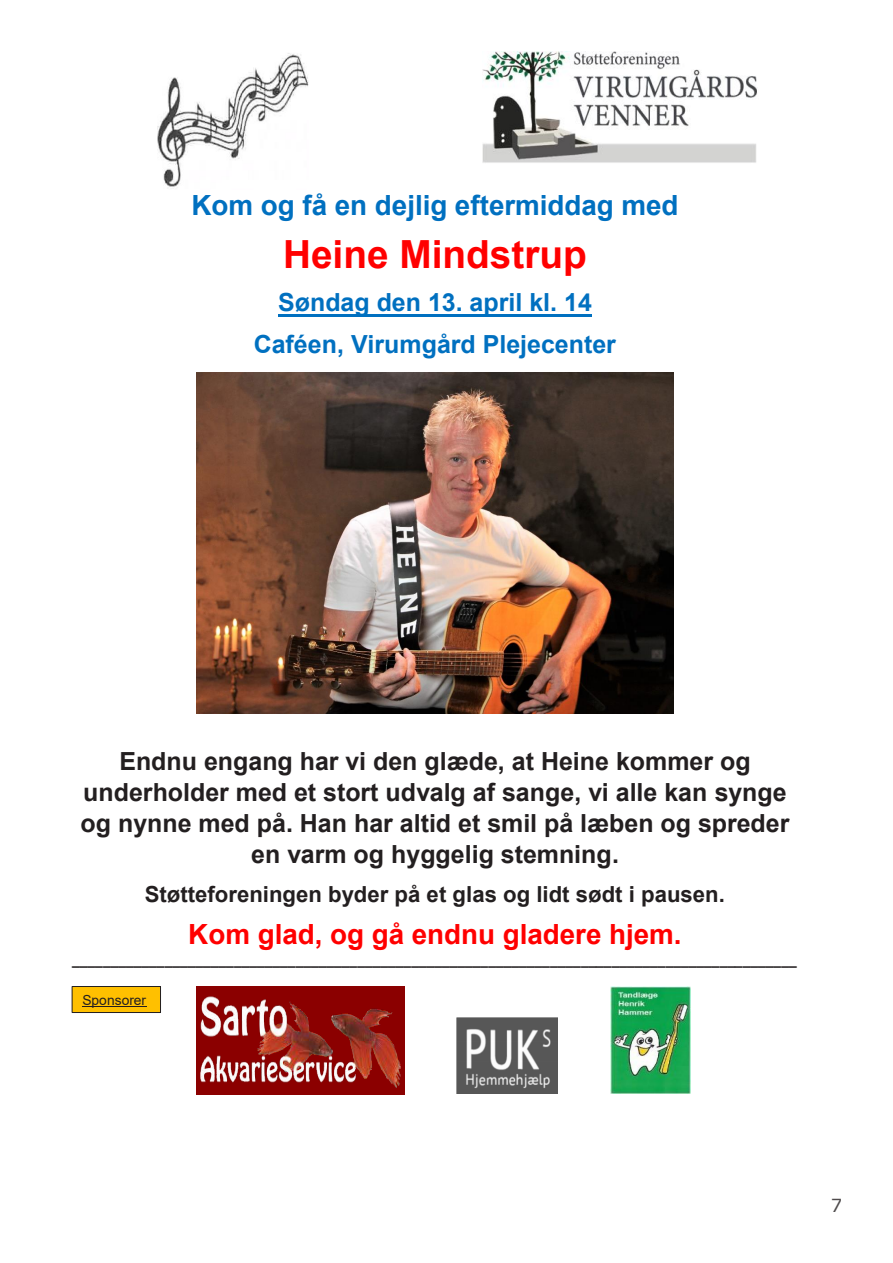
<style>
.page{position:relative;width:893px;height:1263px;background:#fff}
.page>*{position:absolute;margin:0;border:0;box-sizing:border-box;transform-origin:0 0}
.t1{font:700 38.85px "Arial";color:#f00}
.t2{font:700 27.75px "Arial";color:#0070c0}
.t3{font:700 27.75px "Arial";color:#f00}
.t4{font:700 24.9px/30.9px "Arial";color:#231f20;text-align:center}
.t5{font:700 24.9px/42px "Arial";color:#0070c0;text-align:center}
.t6{font:700 22.2px "Arial";color:#231f20}
.t7{font:18px "Verdana";color:#231f20}
.t8{font:700 13.8px "Arial";color:#231f20}
.t9{font:13.8px "Arial";color:#231f20}
</style>
<div class="page">
<img style="left:483px;top:51px;width:274px;height:112px">
<hr style="left:278px;top:314px;width:314px;height:3px;background:#0070c0">
<div style="left:197px;top:986px;width:208px;height:108px;background:#8b0000"></div>
<img style="left:196px;top:372px;width:478px;height:341px">
<img style="left:200px;top:996px;width:201px;height:92px">
<img style="left:457px;top:1017px;width:101px;height:76px">
<img style="left:610px;top:986px;width:81px;height:107px">
<img style="left:158px;top:53px;width:150px;height:134px">
<div style="left:72px;top:986px;width:89px;height:26px;background:#ffc000"></div>
<div style="left:72px;top:986px;width:89px;height:27px;border:1px solid #231f20"></div>
<hr style="left:82px;top:1006px;width:65px;height:1px;background:#231f20">
<p class="t2" style="left:191px;top:185px;width:489px">Kom og få en dejlig eftermiddag med</p>
<p class="t1" style="left:283px;top:227px;width:305px">Heine Mindstrup</p>
<p class="t5" style="left:254px;top:282px;width:364px">Søndag den 13. april kl. 14<br>Caféen, Virumgård Plejecenter</p>
<p class="t4" style="left:81px;top:746px;width:710px">Endnu engang har vi den glæde, at Heine kommer og underholder med et stort udvalg af sange, vi alle kan synge og nynne med på. Han har altid et smil på læben og spreder en varm og hyggelig stemning.</p>
<p class="t6" style="left:145px;top:879px;width:582px">Støtteforeningen byder på et glas og lidt sødt i pausen.</p>
<p class="t3" style="left:188px;top:914px;width:495px">Kom glad, og gå endnu gladere hjem.</p>
<p class="t8" style="left:72px;top:950px;width:726px">______________________________________________________________________________________________</p>
<p class="t9" style="left:82px;top:990px;width:65px">Sponsorer</p>
<p class="t7" style="left:830px;top:1193px;width:13px">7</p>
</div>
